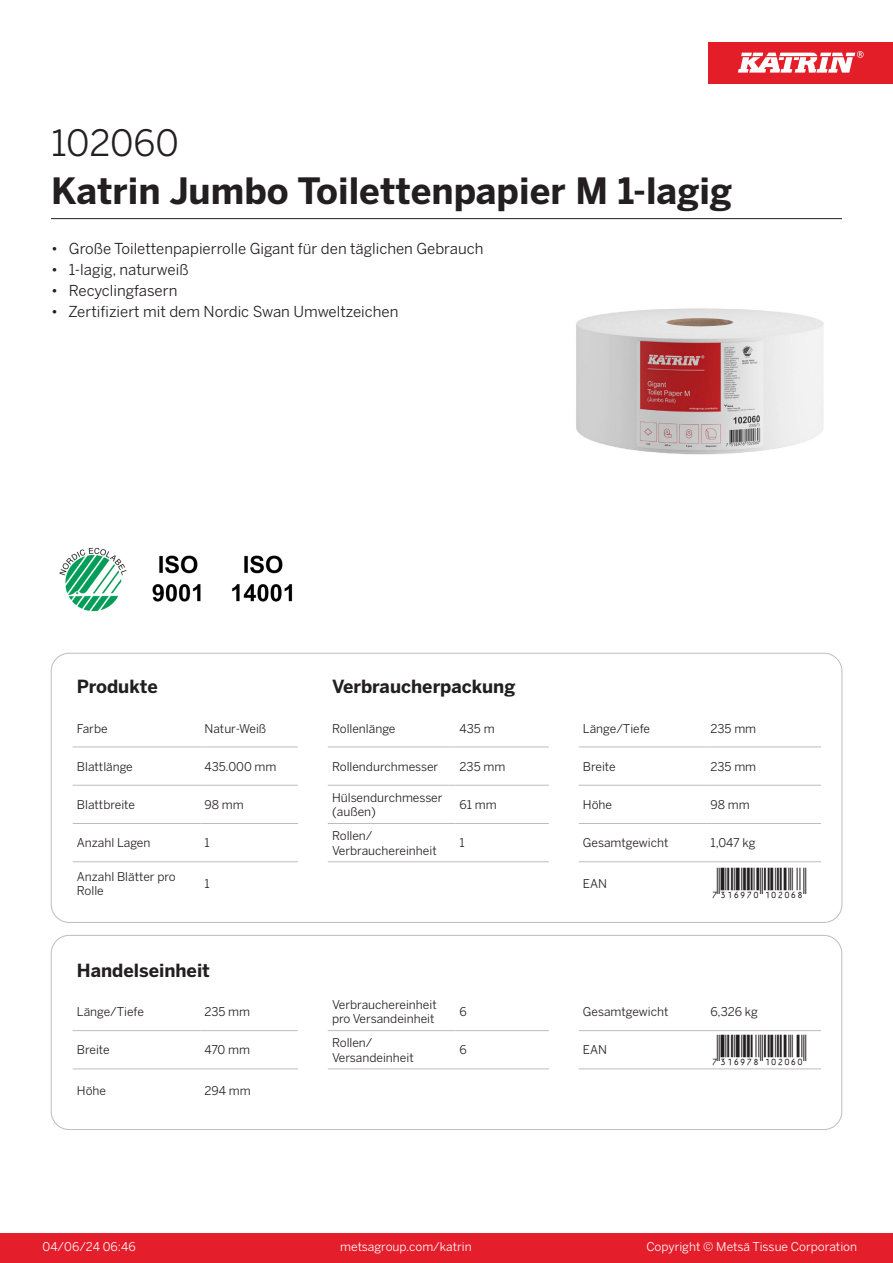
<style>
.page{position:relative;width:893px;height:1263px;background:#fff}
.page>*{position:absolute;margin:0;border:0;box-sizing:border-box;transform-origin:0 0}
.Product_Name{font:700 36px "Benton Sans";color:#231f20}
.External_material_co{font:36px "Benton Sans";letter-spacing:-.01em;color:#231f20}
.T_EAN{font:30px "Viisas EAN Matala";color:#231f20}
.T_TableHeader{font:700 18px "Benton Sans";color:#231f20}
.MarketingBullets{font:15px "Benton Sans";color:#231f20}
.T_TableBody{font:12px/14.4px "Benton Sans";color:#231f20}
.t1{font:12px "Benton Sans";color:#fff}
</style>
<div class="page">
<div style="left:0;top:1233px;width:893px;height:30px;background:#e41e2b"></div>
<div style="left:708px;top:43px;width:185px;height:41px;background:#e31e28"></div>
<svg style="left:738px;top:51px;width:126px;height:22px"></svg>
<hr style="left:73px;top:747px;width:127px;height:1px;background:#bcbdc0">
<hr style="left:200px;top:747px;width:98px;height:1px;background:#bcbdc0">
<hr style="left:328px;top:747px;width:127px;height:1px;background:#bcbdc0">
<hr style="left:455px;top:747px;width:94px;height:1px;background:#bcbdc0">
<hr style="left:579px;top:747px;width:127px;height:1px;background:#bcbdc0">
<hr style="left:706px;top:747px;width:115px;height:1px;background:#bcbdc0">
<hr style="left:73px;top:785px;width:127px;height:1px;background:#bcbdc0">
<hr style="left:200px;top:785px;width:98px;height:1px;background:#bcbdc0">
<hr style="left:328px;top:785px;width:127px;height:1px;background:#bcbdc0">
<hr style="left:455px;top:785px;width:94px;height:1px;background:#bcbdc0">
<hr style="left:579px;top:785px;width:127px;height:1px;background:#bcbdc0">
<hr style="left:706px;top:785px;width:115px;height:1px;background:#bcbdc0">
<hr style="left:73px;top:823px;width:127px;height:1px;background:#bcbdc0">
<hr style="left:200px;top:823px;width:98px;height:1px;background:#bcbdc0">
<hr style="left:328px;top:823px;width:127px;height:1px;background:#bcbdc0">
<hr style="left:455px;top:823px;width:94px;height:1px;background:#bcbdc0">
<hr style="left:579px;top:823px;width:127px;height:1px;background:#bcbdc0">
<hr style="left:706px;top:823px;width:115px;height:1px;background:#bcbdc0">
<hr style="left:73px;top:861px;width:127px;height:1px;background:#bcbdc0">
<hr style="left:200px;top:861px;width:98px;height:1px;background:#bcbdc0">
<hr style="left:328px;top:861px;width:127px;height:1px;background:#bcbdc0">
<hr style="left:455px;top:861px;width:94px;height:1px;background:#bcbdc0">
<hr style="left:579px;top:861px;width:127px;height:1px;background:#bcbdc0">
<hr style="left:706px;top:861px;width:115px;height:1px;background:#bcbdc0">
<hr style="left:73px;top:1030px;width:127px;height:1px;background:#bcbdc0">
<hr style="left:200px;top:1030px;width:98px;height:1px;background:#bcbdc0">
<hr style="left:328px;top:1030px;width:127px;height:1px;background:#bcbdc0">
<hr style="left:455px;top:1030px;width:94px;height:1px;background:#bcbdc0">
<hr style="left:579px;top:1030px;width:127px;height:1px;background:#bcbdc0">
<hr style="left:706px;top:1030px;width:115px;height:1px;background:#bcbdc0">
<hr style="left:73px;top:1069px;width:127px;height:1px;background:#bcbdc0">
<hr style="left:200px;top:1069px;width:98px;height:1px;background:#bcbdc0">
<hr style="left:328px;top:1069px;width:127px;height:1px;background:#bcbdc0">
<hr style="left:455px;top:1069px;width:94px;height:1px;background:#bcbdc0">
<hr style="left:579px;top:1069px;width:127px;height:1px;background:#bcbdc0">
<hr style="left:706px;top:1069px;width:115px;height:1px;background:#bcbdc0">
<div style="left:51px;top:935px;width:791px;height:195px;border:1px solid #bcbdc0;border-radius:18px"></div>
<img style="left:576px;top:308px;width:248px;height:147px">
<img style="left:59px;top:547px;width:68px;height:65px">
<img style="left:152px;top:555px;width:49px;height:47px">
<img style="left:232px;top:555px;width:61px;height:47px">
<hr style="left:51px;top:218px;width:791px;height:1px;background:#231f20">
<p class="External_material_co" style="left:51px;top:121px;width:130px">102060</p>
<p class="Product_Name" style="left:51px;top:168px;width:683px">Katrin Jumbo Toilettenpapier M 1-lagig</p>
<p class="MarketingBullets" style="left:51px;top:239px;width:434px">• Große Toilettenpapierrolle Gigant für den täglichen Gebrauch</p>
<p class="MarketingBullets" style="left:51px;top:260px;width:139px">• 1-lagig, naturweiß</p>
<p class="MarketingBullets" style="left:51px;top:281px;width:128px">• Recyclingfasern</p>
<p class="MarketingBullets" style="left:51px;top:302px;width:349px">• Zertifiziert mit dem Nordic Swan Umweltzeichen</p>
<p class="T_TableHeader" style="left:77px;top:675px;width:82px">Produkte</p>
<p class="T_TableHeader" style="left:332px;top:675px;width:185px">Verbraucherpackung</p>
<p class="T_TableBody" style="left:77px;top:721px;width:32px">Farbe</p>
<p class="T_TableBody" style="left:204px;top:721px;width:63px">Natur-Weiß</p>
<p class="T_TableBody" style="left:332px;top:721px;width:65px">Rollenlänge</p>
<p class="T_TableBody" style="left:460px;top:721px;width:37px">435 m</p>
<p class="T_TableBody" style="left:583px;top:721px;width:68px">Länge/Tiefe</p>
<p class="T_TableBody" style="left:710px;top:721px;width:47px">235 mm</p>
<p class="T_TableBody" style="left:77px;top:759px;width:57px">Blattlänge</p>
<p class="T_TableBody" style="left:204px;top:759px;width:73px">435.000 mm</p>
<p class="T_TableBody" style="left:332px;top:759px;width:108px">Rollendurchmesser</p>
<p class="T_TableBody" style="left:460px;top:759px;width:47px">235 mm</p>
<p class="T_TableBody" style="left:583px;top:759px;width:34px">Breite</p>
<p class="T_TableBody" style="left:710px;top:759px;width:47px">235 mm</p>
<p class="T_TableBody" style="left:77px;top:797px;width:60px">Blattbreite</p>
<p class="T_TableBody" style="left:204px;top:797px;width:41px">98 mm</p>
<p class="T_TableBody" style="left:332px;top:790px;width:112px">Hülsendurchmesser (außen)</p>
<p class="T_TableBody" style="left:460px;top:797px;width:39px">61 mm</p>
<p class="T_TableBody" style="left:583px;top:797px;width:31px">Höhe</p>
<p class="T_TableBody" style="left:710px;top:797px;width:41px">98 mm</p>
<p class="T_TableBody" style="left:77px;top:836px;width:75px">Anzahl Lagen</p>
<p class="T_TableBody" style="left:204px;top:836px;width:7px">1</p>
<p class="T_TableBody" style="left:332px;top:829px;width:42px">Rollen/</p>
<p class="T_TableBody" style="left:332px;top:843px;width:106px">Verbrauchereinheit</p>
<p class="T_TableBody" style="left:460px;top:836px;width:7px">1</p>
<p class="T_TableBody" style="left:583px;top:836px;width:87px">Gesamtgewicht</p>
<p class="T_TableBody" style="left:710px;top:836px;width:47px">1,047 kg</p>
<p class="T_TableBody" style="left:77px;top:869px;width:100px">Anzahl Blätter pro<br>Rolle</p>
<p class="T_TableBody" style="left:204px;top:876px;width:7px">1</p>
<p class="T_TableBody" style="left:583px;top:876px;width:26px">EAN</p>
<p class="T_EAN" style="left:710px;top:868px;width:97px">*7316970102068*</p>
<p class="T_TableHeader" style="left:77px;top:959px;width:135px">Handelseinheit</p>
<p class="T_TableBody" style="left:77px;top:1005px;width:68px">Länge/Tiefe</p>
<p class="T_TableBody" style="left:204px;top:1005px;width:47px">235 mm</p>
<p class="T_TableBody" style="left:332px;top:997px;width:106px">Verbrauchereinheit pro Versandeinheit</p>
<p class="T_TableBody" style="left:460px;top:1005px;width:9px">6</p>
<p class="T_TableBody" style="left:583px;top:1005px;width:87px">Gesamtgewicht</p>
<p class="T_TableBody" style="left:710px;top:1005px;width:49px">6,326 kg</p>
<p class="T_TableBody" style="left:77px;top:1043px;width:34px">Breite</p>
<p class="T_TableBody" style="left:204px;top:1043px;width:47px">470 mm</p>
<p class="T_TableBody" style="left:332px;top:1036px;width:83px">Rollen/<br>Versandeinheit</p>
<p class="T_TableBody" style="left:460px;top:1043px;width:9px">6</p>
<p class="T_TableBody" style="left:583px;top:1043px;width:26px">EAN</p>
<p class="T_EAN" style="left:710px;top:1034px;width:97px">*7316978102060*</p>
<p class="T_TableBody" style="left:77px;top:1083px;width:31px">Höhe</p>
<p class="T_TableBody" style="left:204px;top:1083px;width:48px">294 mm</p>
<p class="t1" style="left:43px;top:1239px;width:95px">04/06/24 06:46</p>
<p class="t1" style="left:340px;top:1239px;width:133px">metsagroup.com/katrin</p>
<p class="t1" style="left:646px;top:1239px;width:212px">Copyright © Metsä Tissue Corporation</p>
</div>
